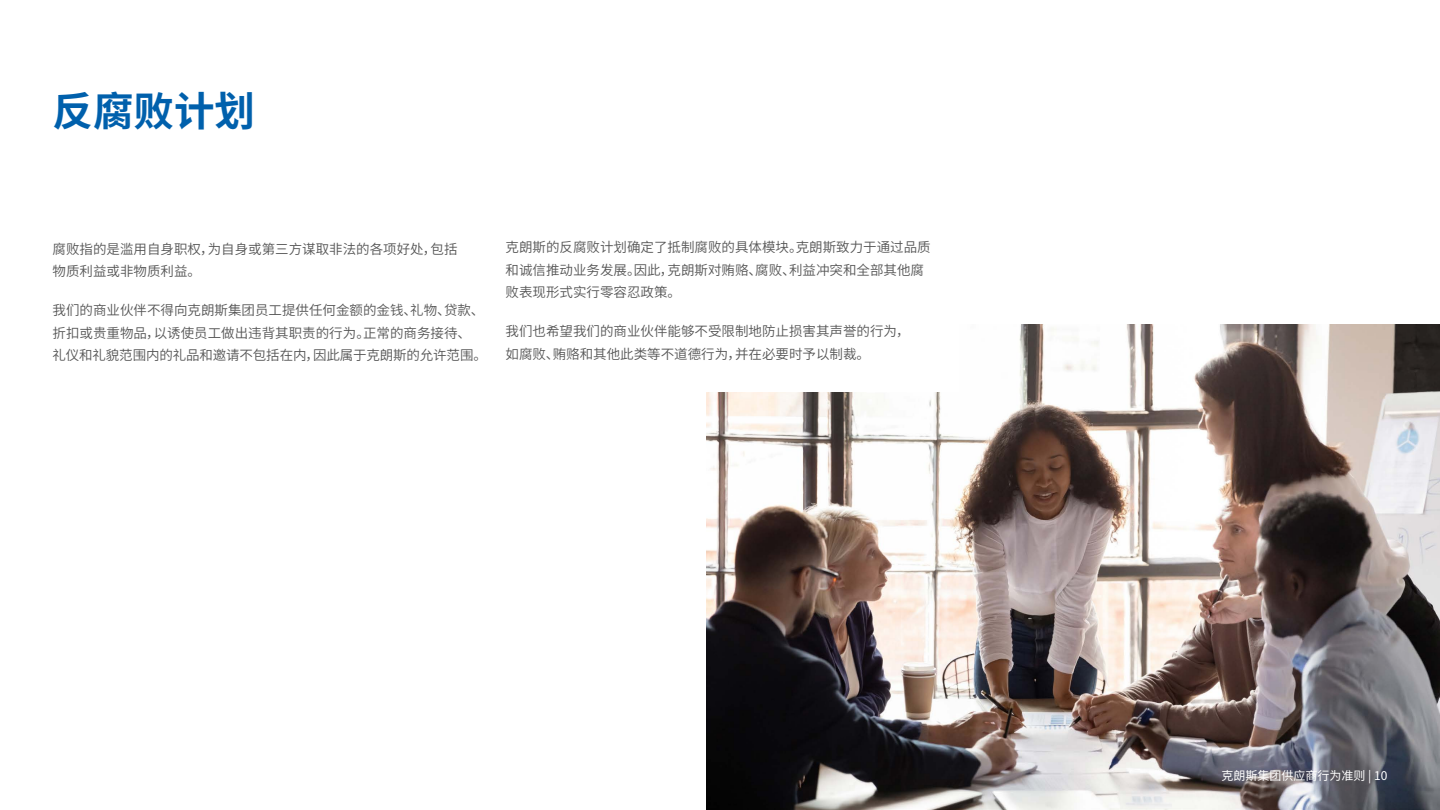
<style>
.page{position:relative;width:1440px;height:810px;background:#fff}
.page>*{position:absolute;margin:0;border:0;box-sizing:border-box;transform-origin:0 0}
.t1{font:700 40.5px "Noto Sans CJ Ksc";color:#0060ac}
.t2{font:600 13.5px/22.5px "Noto Sans CJ Ksc";color:#555}
.t3{font:12px "Noto Sans CJ Ksc";color:#fff}
</style>
<div class="page">
<img style="left:706px;top:324px;width:734px;height:486px">
<div style="left:476px;top:213px;width:482px;height:179px;background:#fff"></div>
<h1 class="t1" style="left:52px;top:88px;width:204px">反腐败计划</h1>
<p class="t2" style="left:52px;top:238px;width:406px">腐败指的是滥用自身职权，为自身或第三方谋取非法的各项好处，包括物质利益或非物质利益。</p>
<p class="t2" style="left:52px;top:299px;width:436px">我们的商业伙伴不得向克朗斯集团员工提供任何金额的金钱、礼物、贷款、折扣或贵重物品，以诱使员工做出违背其职责的行为。正常的商务接待、礼仪和礼貌范围内的礼品和邀请不包括在内，因此属于克朗斯的允许范围。</p>
<p class="t2" style="left:506px;top:236px;width:427px">克朗斯的反腐败计划确定了抵制腐败的具体模块。克朗斯致力于通过品质和诚信推动业务发展。因此，克朗斯对贿赂、腐败、利益冲突和全部其他腐败表现形式实行零容忍政策。</p>
<p class="t2" style="left:506px;top:320px;width:406px">我们也希望我们的商业伙伴能够不受限制地防止损害其声誉的行为，如腐败、贿赂和其他此类等不道德行为，并在必要时予以制裁。</p>
<p class="t3" style="left:1221px;top:769px;width:168px">克朗斯集团供应商行为准则 | 10</p>
</div>
